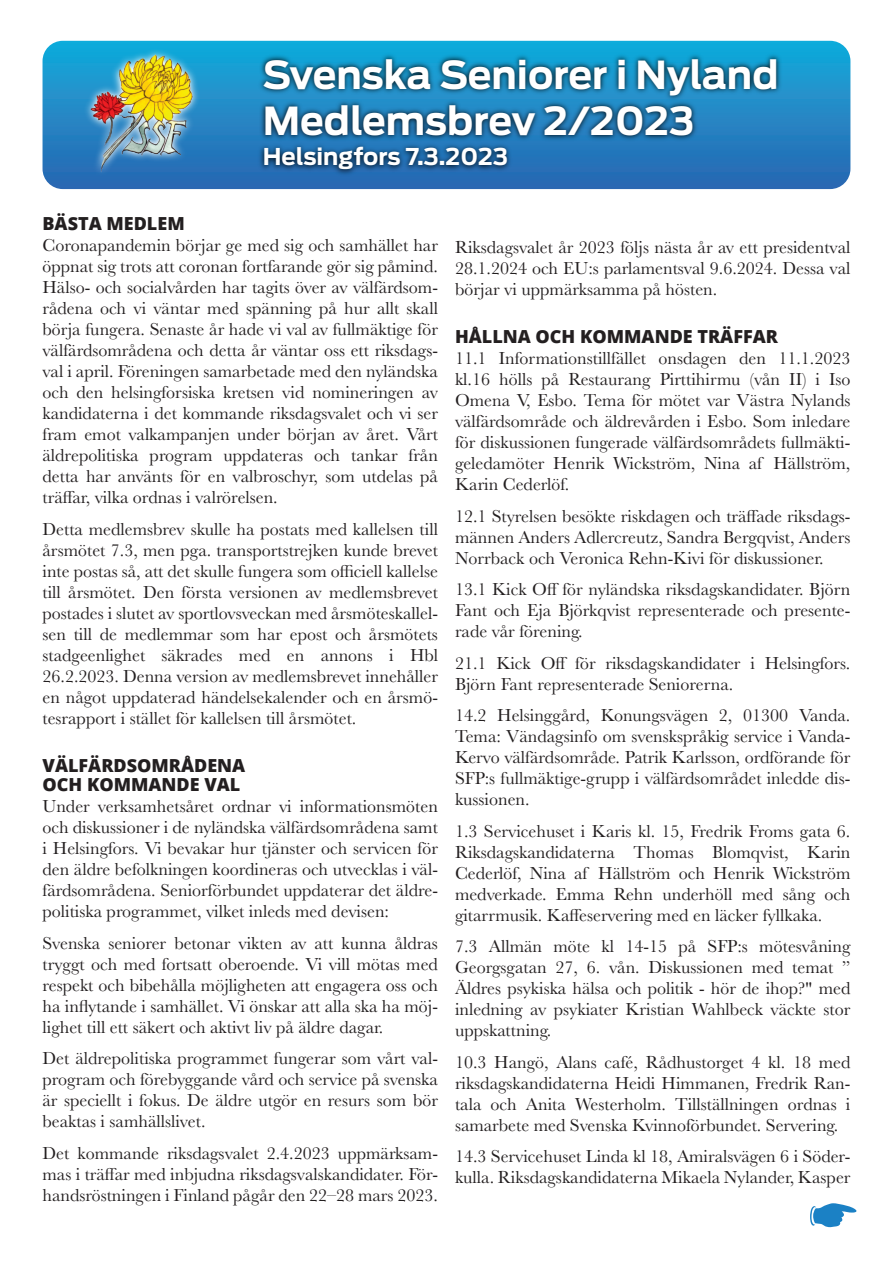
<style>
.page{position:relative;width:893px;height:1263px;background:#fff}
.page>*{position:absolute;margin:0;border:0;box-sizing:border-box;transform-origin:0 0}
.t1{font:700 38.4px/46px "Antenna";color:#fff}
.t2{font:700 22.95px "Antenna";color:#fff}
.t3{font:18px/21px "Baskerville";color:#231f20;text-align:justify}
.t4{font:800 18px/19.5px "Open Sans";color:#231f20}
</style>
<div class="page">
<div style="left:43px;top:41px;width:807px;height:148px;background:linear-gradient(to bottom,#15abdb,#2c66b1);border-radius:20px"></div>
<img style="left:258px;top:52px;width:525px;height:124px">
<img style="left:83px;top:47px;width:117px;height:130px">
<img style="left:89px;top:54px;width:106px;height:122px">
<h1 class="t1" style="left:263px;top:54px;width:517px">Svenska Seniorer i Nyland<br>Medlemsbrev 2/2023</h1>
<p class="t2" style="left:263px;top:147px;width:247px">Helsingfors 7.3.2023</p>
<p class="t4" style="left:43px;top:216px;width:144px">BÄSTA MEDLEM</p>
<p class="t3" style="left:43px;top:235px;width:397px">Coronapandemin börjar ge med sig och samhället har öppnat sig trots att coronan fortfarande gör sig påmind.<br>Hälso- och socialvården har tagits över av välfärdsom&shy;rådena och vi väntar med spänning på hur allt skall börja fungera. Senaste år hade vi val av fullmäktige för välfärdsområdena och detta år väntar oss ett riksdags&shy;val i april. Föreningen samarbetade med den nyländska och den helsingforsiska kretsen vid nomineringen av kandidaterna i det kommande riksdagsvalet och vi ser fram emot valkampanjen under början av året. Vårt äldrepolitiska program uppdateras och tankar från detta har använts för en valbroschyr, som utdelas på träffar, vilka ordnas i valrörelsen.</p>
<p class="t3" style="left:43px;top:518px;width:397px">Detta medlemsbrev skulle ha postats med kallelsen till årsmötet 7.3, men pga. transportstrejken kunde brevet inte postas så, att det skulle fungera som officiell kallelse till årsmötet. Den första versionen av medlemsbrevet postades i slutet av sportlovsveckan med årsmöteskallel&shy;sen till de medlemmar som har epost och årsmötets stadgeenlighet säkrades med en annons i Hbl 26.2.2023. Denna version av medlemsbrevet innehåller en något uppdaterad händelsekalender och en årsmö&shy;tesrapport i stället för kallelsen till årsmötet.</p>
<p class="t4" style="left:43px;top:757px;width:204px">VÄLFÄRDSOMRÅDENA<br>OCH KOMMANDE VAL</p>
<p class="t3" style="left:43px;top:796px;width:397px">Under verksamhetsåret ordnar vi informationsmöten och diskussioner i de nyländska välfärdsområdena samt i Helsingfors. Vi bevakar hur tjänster och servicen för den äldre befolkningen koordineras och utvecklas i väl&shy;färdsområdena. Seniorförbundet uppdaterar det äldre&shy;politiska programmet, vilket inleds med devisen:</p>
<p class="t3" style="left:43px;top:932px;width:397px">Svenska seniorer betonar vikten av att kunna åldras tryggt och med fortsatt oberoende. Vi vill mötas med respekt och bibehålla möjligheten att engagera oss och ha inflytande i samhället. Vi önskar att alla ska ha möj&shy;lighet till ett säkert och aktivt liv på äldre dagar.</p>
<p class="t3" style="left:43px;top:1048px;width:397px">Det äldrepolitiska programmet fungerar som vårt val&shy;program och förebyggande vård och service på svenska är speciellt i fokus. De äldre utgör en resurs som bör beaktas i samhällslivet.</p>
<p class="t3" style="left:43px;top:1142px;width:397px">Det kommande riksdagsvalet 2.4.2023 uppmärksam&shy;mas i träffar med inbjudna riksdagsvalskandidater. För&shy;handsröstningen i Finland pågår den 22–28 mars 2023.</p>
<p class="t3" style="left:455px;top:237px;width:397px">Riksdagsvalet år 2023 följs nästa år av ett presidentval 28.1.2024 och EU:s parlamentsval 9.6.2024. Dessa val börjar vi uppmärksamma på hösten.</p>
<p class="t4" style="left:455px;top:329px;width:324px">HÅLLNA OCH KOMMANDE TRÄFFAR</p>
<p class="t3" style="left:455px;top:348px;width:397px">11.1 Informationstillfället onsdagen den 11.1.2023 kl.16 hölls på Restaurang Pirttihirmu (vån II) i Iso Omena V, Esbo. Tema för mötet var Västra Nylands välfärdsområde och äldrevården i Esbo. Som inledare för diskussionen fungerade välfärdsområdets fullmäkti&shy;geledamöter Henrik Wickström, Nina af Hällström, Karin Cederlöf.</p>
<p class="t3" style="left:455px;top:505px;width:397px">12.1 Styrelsen besökte riskdagen och träffade riksdags&shy;männen Anders Adlercreutz, Sandra Bergqvist, Anders Norrback och Veronica Rehn-Kivi för diskussioner.</p>
<p class="t3" style="left:455px;top:579px;width:397px">13.1 Kick Off för nyländska riksdagskandidater. Björn Fant och Eja Björkqvist representerade och presente&shy;rade vår förening.</p>
<p class="t3" style="left:455px;top:652px;width:397px">21.1 Kick Off för riksdagskandidater i Helsingfors.<br>Björn Fant representerade Seniorerna.</p>
<p class="t3" style="left:455px;top:705px;width:397px">14.2 Helsinggård, Konungsvägen 2, 01300 Vanda.<br>Tema: Vändagsinfo om svenskspråkig service i Vanda-Kervo välfärdsområde. Patrik Karlsson, ordförande för SFP:s fullmäktige-grupp i välfärdsområdet inledde dis&shy;kussionen.</p>
<p class="t3" style="left:455px;top:820px;width:397px">1.3 Servicehuset i Karis kl. 15, Fredrik Froms gata 6.<br>Riksdagskandidaterna Thomas Blomqvist, Karin Cederlöf, Nina af Hällström och Henrik Wickström medverkade. Emma Rehn underhöll med sång och gitarrmusik. Kaffeservering med en läcker fyllkaka.</p>
<p class="t3" style="left:455px;top:936px;width:397px">7.3 Allmän möte kl 14-15 på SFP:s mötesvåning Georgsgatan 27, 6. vån. Diskussionen med temat ” Äldres psykiska hälsa och politik - hör de ihop?" med inledning av psykiater Kristian Wahlbeck väckte stor uppskattning.</p>
<p class="t3" style="left:455px;top:1051px;width:397px">10.3 Hangö, Alans café, Rådhustorget 4 kl. 18 med riksdagskandidaterna Heidi Himmanen, Fredrik Ran&shy;tala och Anita Westerholm. Tillställningen ordnas i samarbete med Svenska Kvinnoförbundet. Servering.</p>
<p class="t3" style="left:455px;top:1146px;width:397px">14.3 Servicehuset Linda kl 18, Amiralsvägen 6 i Söder&shy;kulla. Riksdagskandidaterna Mikaela Nylander, Kasper</p>
</div>
